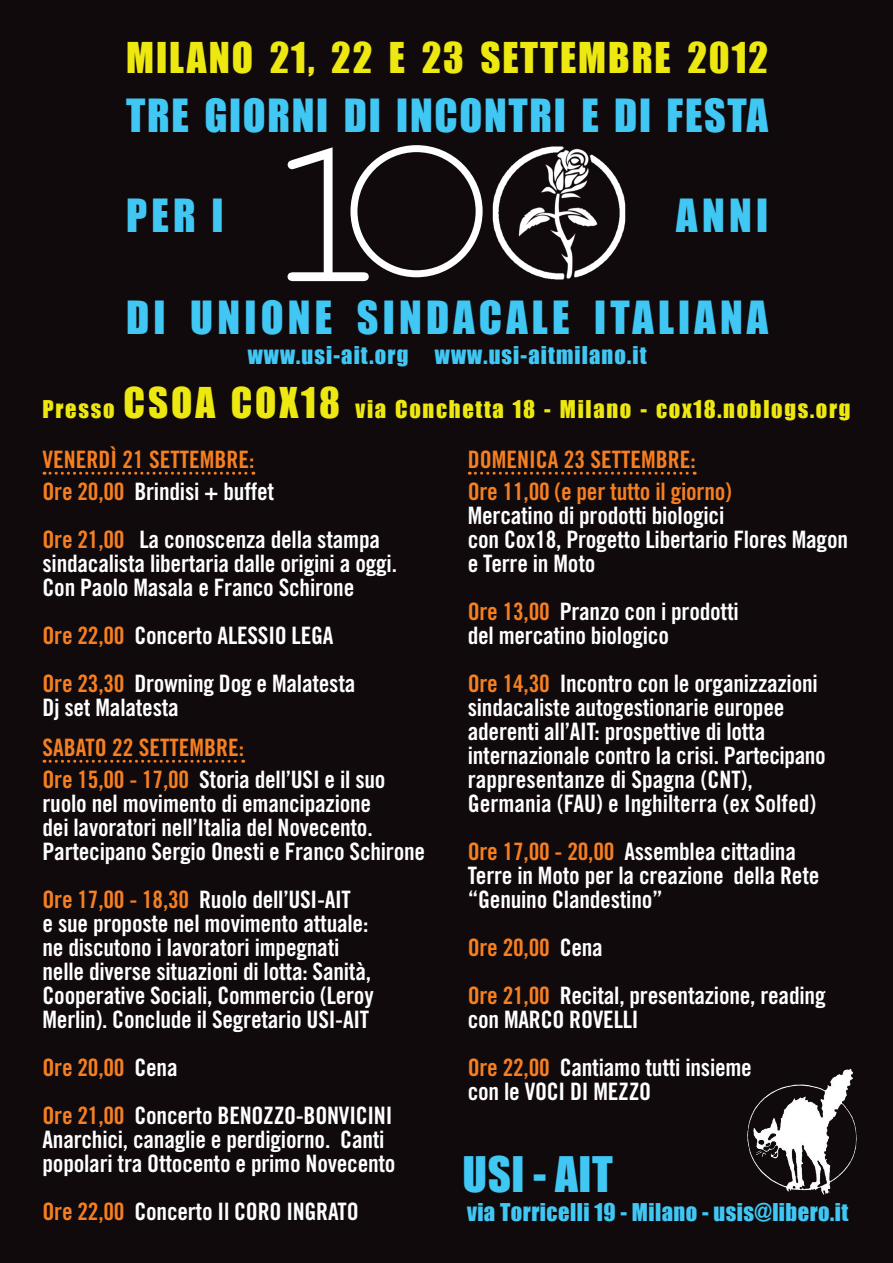
<style>
.page{position:relative;width:893px;height:1263px;background:#110a0c}
.page>*{position:absolute;margin:0;border:0;box-sizing:border-box;transform-origin:0 0}
.t1{font:215.4px "Courier New";color:#fff}
.t2{font:45px "Impact";letter-spacing:.01em;color:#40c7f4}
.t3{font:42px "Impact";letter-spacing:.1em;color:#40c7f4}
.t4{font:42px "Impact";letter-spacing:.04em;color:#40c7f4}
.t5{font:39px "Impact";letter-spacing:.05em;color:#ece810}
.t6{font:24px/24px "Trade Gothic LT Std Bd Cn 20";letter-spacing:-.01em;color:#fff}
.t7{font:24px/31.5px "Trade Gothic LT Std Bd Cn 20";color:#f57f21}
.t8{font:22.5px "Impact";letter-spacing:.075em;color:#ece810}
.t9{font:22.5px "Impact";letter-spacing:.02em;color:#40c7f4}
.t10{font:22.5px "Impact";letter-spacing:.05em;color:#40c7f4}
.s1{font-size:39px}
.s2{color:#fff}
.s3{color:#f57f21}
</style>
<div class="page">
<svg style="left:44px;top:472px;width:210px;height:3px"></svg>
<svg style="left:44px;top:760px;width:200px;height:3px"></svg>
<svg style="left:469px;top:472px;width:226px;height:3px"></svg>
<img style="left:752px;top:1069px;width:97px;height:45px">
<img style="left:492px;top:146px;width:134px;height:134px">
<div style="left:350px;top:145px;width:133px;height:132px;border:7px solid #fff;border-radius:50%"></div>
<h3 class="t5" style="left:126px;top:34px;width:644px">MILANO 21, 22 E 23 SETTEMBRE 2012</h3>
<h3 class="t4" style="left:126px;top:89px;width:601px">TRE GIORNi DI INCONTRI E DI FESTA</h3>
<h1 class="t1" style="left:264px;top:81px;width:131px">1</h1>
<h3 class="t3" style="left:126px;top:190px;width:99px">PER i</h3>
<h3 class="t3" style="left:676px;top:190px;width:93px">anni</h3>
<h3 class="t3" style="left:126px;top:292px;width:159px">Di unione</h3>
<h3 class="t3" style="left:357px;top:292px;width:413px">sindacale italiana</h3>
<p class="t10" style="left:248px;top:342px;width:400px">www.usi-ait.org www.usi-aitmilano.it</p>
<p class="t8" style="left:43px;top:395px;width:809px">Presso <span class="s1">CSOA COX18</span> via Conchetta 18 - Milano - cox18.noblogs.org</p>
<p class="t7" style="left:43px;top:444px;width:233px">Venerdì 21 settembre:<br>Ore 20,00 <span class="s2">Brindisi + buffet</span></p>
<p class="t6" style="left:43px;top:527px;width:356px"><span class="s3">Ore 21,00</span> La conoscenza della stampa sindacalista libertaria dalle origini a oggi.<br>Con Paolo Masala e Franco Schirone</p>
<p class="t6" style="left:43px;top:611px;width:314px;line-height:48px"><span class="s3">Ore 22,00</span> Concerto Alessio Lega<br><span class="s3">Ore 23,30</span> Drowning Dog e Malatesta</p>
<p class="t6" style="left:43px;top:695px;width:138px">Dj set Malatesta</p>
<p class="t7" style="left:43px;top:732px;width:344px">Sabato 22 settembre:<br>Ore 15,00 - 17,00 <span class="s2">Storia dell’USI e il suo</span></p>
<p class="t6" style="left:43px;top:791px;width:384px">ruolo nel movimento di emancipazione<br>dei lavoratori nell’Italia del Novecento.<br>Partecipano Sergio Onesti e Franco Schirone</p>
<p class="t6" style="left:43px;top:887px;width:333px"><span class="s3">Ore 17,00 - 18,30</span> Ruolo dell’USI-AIT<br>e sue proposte nel movimento attuale: ne discutono i lavoratori impegnati nelle diverse situazioni di lotta: Sanità, Cooperative Sociali, Commercio (Leroy Merlin). Conclude il Segretario USI-AIT</p>
<p class="t6" style="left:43px;top:1043px;width:334px;line-height:48px"><span class="s3">Ore 20,00</span> Cena<br><span class="s3">Ore 21,00</span> Concerto BENOZZO-BONVICINI</p>
<p class="t6" style="left:43px;top:1127px;width:355px">Anarchici, canaglie e perdigiorno. Canti popolari tra Ottocento e primo Novecento</p>
<p class="t6" style="left:43px;top:1199px;width:255px"><span class="s3">Ore 22,00</span> Concerto Il CORO INGR</p>
<p class="t6" style="left:328px;top:1199px;width:32px">ATO</p>
<p class="t7" style="left:468px;top:444px;width:266px">Domenica 23 settembre:<br>Ore 11,00 (e per tutto il giorno)</p>
<p class="t6" style="left:468px;top:503px;width:382px">Mercatino di prodotti biologici<br>con Cox18, Progetto Libertario Flores Magon e Terre in Moto</p>
<p class="t6" style="left:468px;top:599px;width:273px"><span class="s3">Ore 13,00</span> Pranzo con i prodotti del mercatino biologico</p>
<p class="t6" style="left:468px;top:671px;width:359px"><span class="s3">Ore 14,30</span> Incontro con le organizzazioni sindacaliste autogestionarie europee aderenti all’AIT: prospettive di lotta internazionale contro la crisi. Partecipano rappresentanze di Spagna (CNT), Germania (FAU) e Inghilterra (ex Solfed)</p>
<p class="t6" style="left:468px;top:839px;width:353px"><span class="s3">Ore 17,00 - 20,00</span> Assemblea cittadina<br>Terre in Moto per la creazione della Rete “Genuino Clandestino”</p>
<p class="t6" style="left:468px;top:923px;width:359px;line-height:48px"><span class="s3">Ore 20,00</span> Cena<br><span class="s3">Ore 21,00</span> Recital, presentazione, reading</p>
<p class="t6" style="left:468px;top:995px;width:286px;line-height:48px">con MARCO ROVELLI<br><span class="s3">Ore 22,00</span> Cantiamo tutti insieme</p>
<p class="t6" style="left:468px;top:1079px;width:185px">con le VOCI DI MEZZO</p>
<h2 class="t2" style="left:463px;top:1147px;width:152px">usi - ait</h2>
<p class="t9" style="left:467px;top:1198px;width:383px">via Torricelli 19 - Milano - usis@libero.it</p>
</div>
